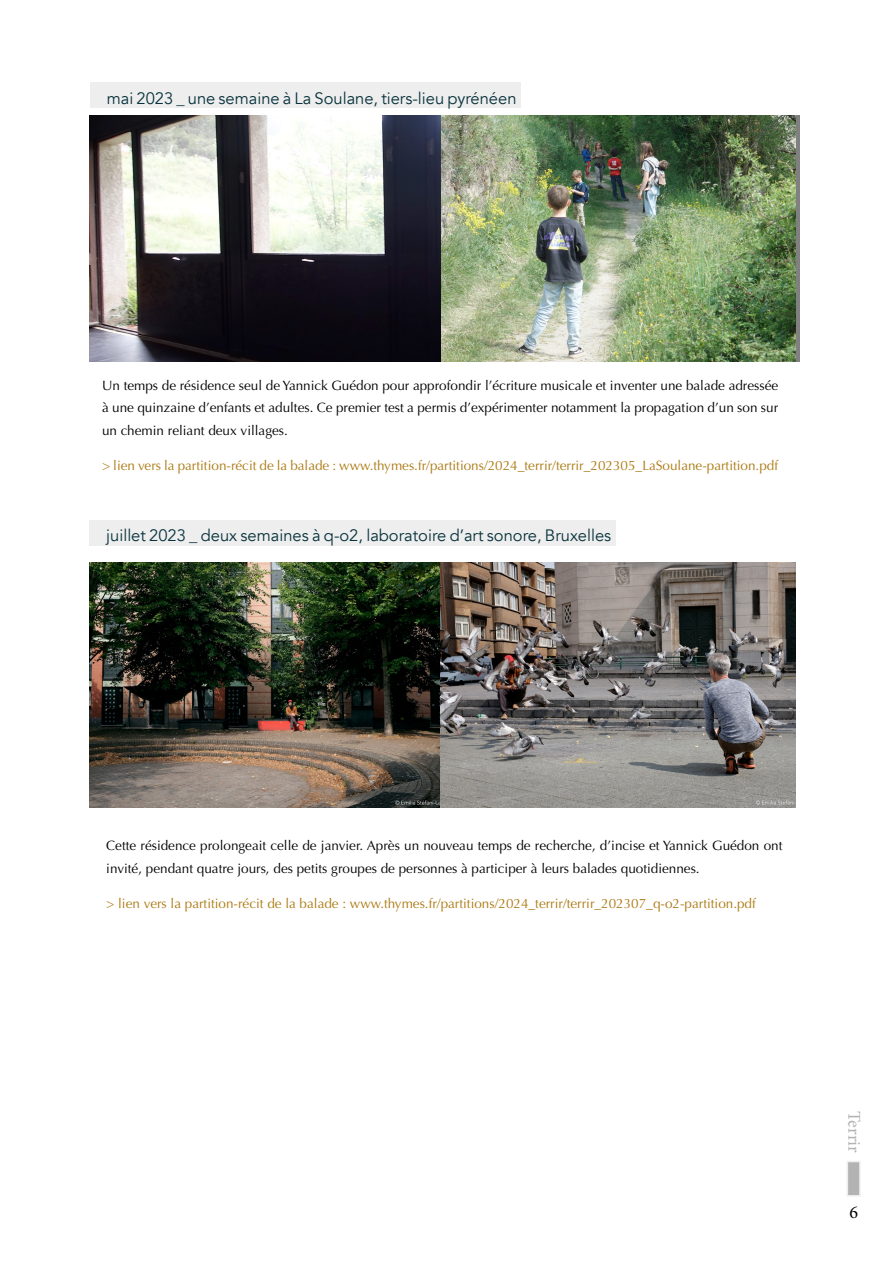
<style>
.page{position:relative;width:893px;height:1263px;background:#fff}
.page>*{position:absolute;margin:0;border:0;box-sizing:border-box;transform-origin:0 0}
.t1{font:18px "Minion Pro";color:#b3b3b3}
.t2{font:18px "Minion Pro";color:#000}
.t3{font:16.5px "Avenir";color:#09333c}
.t4{font:13.5px/22.5px "Optima";color:#000}
.t5{font:13.5px "Optima";color:#ac7a13}
</style>
<div class="page">
<div style="left:847px;top:1161px;width:14px;height:35px;background:#b3b3b3;border:2px solid #eee"></div>
<div style="left:89px;top:520px;width:526px;height:25px;background:#eee"></div>
<div style="left:90px;top:83px;width:431px;height:25px;background:#eee"></div>
<img style="left:89px;top:115px;width:352px;height:247px">
<img style="left:89px;top:562px;width:706px;height:245px">
<img style="left:441px;top:115px;width:354px;height:247px">
<p class="t3" style="left:107px;top:88px;width:411px">mai 2023 _ une semaine à La Soulane, tiers-lieu pyrénéen</p>
<p class="t4" style="left:102px;top:374px;width:678px;text-align:justify">Un temps de résidence seul de Yannick Guédon pour approfondir l’écriture musicale et inventer une balade adressée à une quinzaine d’enfants et adultes. Ce premier test a permis d’expérimenter notamment la propagation d’un son sur un chemin reliant deux villages.</p>
<p class="t5" style="left:102px;top:458px;width:678px">&gt; lien vers la partition-récit de la balade : www.thymes.fr/partitions/2024_terrir/terrir_202305_LaSoulane-partition.pdf</p>
<p class="t3" style="left:106px;top:525px;width:506px">juillet 2023 _ deux semaines à q-o2, laboratoire d’art sonore, Bruxelles</p>
<p class="t4" style="left:106px;top:835px;width:678px">Cette résidence prolongeait celle de janvier. Après un nouveau temps de recherche, d’incise et Yannick Guédon ont invité, pendant quatre jours, des petits groupes de personnes à participer à leurs balades quotidiennes.</p>
<p class="t5" style="left:106px;top:896px;width:651px">&gt; lien vers la partition-récit de la balade : www.thymes.fr/partitions/2024_terrir/terrir_202307_q-o2-partition.pdf</p>
<h1 class="t1" style="left:866px;top:1111px;width:44px;rotate:90deg">Terrir</h1>
<h1 class="t2" style="left:849px;top:1200px;width:10px">6</h1>
</div>
